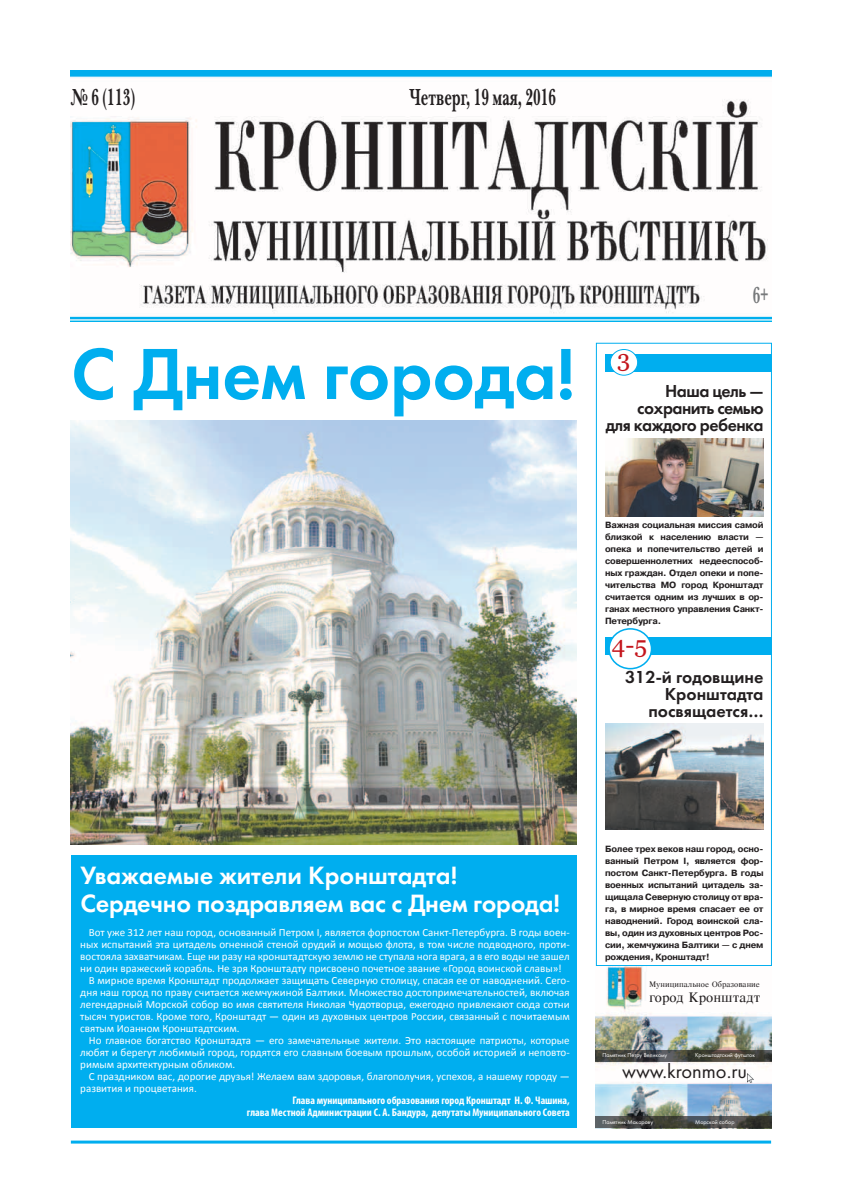
<style>
.page{position:relative;width:842px;height:1191px;background:#fff}
.page>*{position:absolute;margin:0;border:0;box-sizing:border-box;transform-origin:0 0}
.t1{font:75px "Futura Demi C";letter-spacing:-.005em;color:#00aeef}
.t2{font:26px/28px "Futura Demi C";letter-spacing:-.01em;color:#fff}
.t3{font:700 24px "New Baskerville C";color:#231f20;scale:.6 1}
.t4{font:24px "Georgia";color:#c4151c}
.t5{font:700 24px "New Baskerville C";color:#77797b;scale:.6 1}
.t6{font:20.5px "Futura Book C";color:#231f20}
.t7{font:18px/17px "Futura Demi C";letter-spacing:-.03em;color:#231f20;text-align:right}
.t8{font:18px/17px "Futura Demi C";color:#231f20;text-align:right}
.t9{font:13px "Respect Plain";color:#231f20}
.t10{font:11px "Calibri";color:#fff}
.t11{font:700 condensed 11px/12px "Myriad Pro";color:#fff;text-align:right}
.t12{font:700 9px/12px "Pragmatica C";letter-spacing:-.02em;color:#231f20;text-align:justify}
.t13{font:7.6px "Respect Plain";color:#231f20}
.t14{font:6px "Futura Book C";color:#fff}
</style>
<div class="page">
<hr style="left:71px;top:1140px;width:700px;height:3px;background:#00aeef">
<div style="left:71px;top:855px;width:506px;height:272px;background:#00aeef"></div>
<img style="left:71px;top:71px;width:700px;height:250px">
<div style="left:605px;top:354px;width:166px;height:17px;background:#00aeef"></div>
<div style="left:610px;top:349px;width:28px;height:26px;background:#fff;border-radius:50%"></div>
<div style="left:610px;top:349px;width:28px;height:27px;border:1px solid #00aeef;border-radius:50%"></div>
<div style="left:605px;top:637px;width:166px;height:17px;background:#00aeef"></div>
<div style="left:609px;top:629px;width:42px;height:39px;background:#fff;border-radius:50%"></div>
<div style="left:608px;top:628px;width:44px;height:41px;border:2px solid #00aeef;border-radius:50%"></div>
<img style="left:605px;top:439px;width:158px;height:77px">
<img style="left:605px;top:723px;width:158px;height:106px">
<div style="left:596px;top:343px;width:176px;height:623px;border:1px solid #00aeef"></div>
<img style="left:596px;top:966px;width:176px;height:150px">
<svg style="left:596px;top:1049px;width:176px;height:12px;background:#4c4b45"></svg>
<svg style="left:596px;top:1116px;width:176px;height:12px;background:#454643"></svg>
<svg style="left:748px;top:1073px;width:6px;height:9px"></svg>
<img style="left:71px;top:420px;width:506px;height:424px">
<h3 class="t3" style="left:71px;top:84px;width:109px">№ 6 (113)</h3>
<h3 class="t3" style="left:409px;top:84px;width:247px">Четверг, 19 мая, 2016</h3>
<h1 class="t1" style="left:71px;top:330px;width:506px">С Днем города!</h1>
<h3 class="t5" style="left:753px;top:281px;width:27px">6+</h3>
<h3 class="t4" style="left:617px;top:344px;width:15px">3</h3>
<h3 class="t7" style="left:606px;top:382px;width:159px">Наша цель — сохранить семью<br>для каждого ребенка</h3>
<p class="t12" style="left:605px;top:519px;width:160px">Важная социальная миссия самой близкой к населению власти — опека и попечительство детей и совершеннолетних недееспособ&shy;ных граждан. Отдел опеки и попе&shy;чительства МО город Кронштадт считается одним из лучших в ор&shy;ганах местного управления Санкт-Петербурга.</p>
<h3 class="t4" style="left:612px;top:631px;width:37px">4-5</h3>
<h3 class="t8" style="left:625px;top:668px;width:140px">312-й годовщине<br>Кронштадта посвящается…</h3>
<h2 class="t2" style="left:80px;top:861px;width:481px">Уважаемые жители Кронштадта!<br>Сердечно поздравляем вас с Днем города!</h2>
<p class="t10" style="left:89px;top:926px;width:482px">Вот уже 312 лет наш город, основанный Петром I, является форпостом Санкт-Петербурга. В годы воен-</p>
<p class="t10" style="left:80px;top:938px;width:491px">ных испытаний эта цитадель огненной стеной орудий и мощью флота, в том числе подводного, проти-</p>
<p class="t10" style="left:80px;top:950px;width:491px">востояла захватчикам. Еще ни разу на кронштадтскую землю не ступала нога врага, а в его воды не зашел</p>
<p class="t10" style="left:80px;top:962px;width:483px">ни один вражеский корабль. Не зря Кронштадту присвоено почетное звание «Город воинской славы»!</p>
<p class="t10" style="left:89px;top:974px;width:482px">В мирное время Кронштадт продолжает защищать Северную столицу, спасая ее от наводнений. Сего-</p>
<p class="t10" style="left:80px;top:986px;width:491px">дня наш город по праву считается жемчужиной Балтики. Множество достопримечательностей, включая</p>
<p class="t10" style="left:80px;top:998px;width:491px">легендарный Морской собор во имя святителя Николая Чудотворца, ежегодно привлекают сюда сотни</p>
<p class="t10" style="left:80px;top:1010px;width:491px">тысяч туристов. Кроме того, Кронштадт — один из духовных центров России, связанный с почитаемым</p>
<p class="t10" style="left:80px;top:1022px;width:161px">святым Иоанном Кронштадтским.</p>
<p class="t10" style="left:89px;top:1034px;width:482px">Но главное богатство Кронштадта — его замечательные жители. Это настоящие патриоты, которые</p>
<p class="t10" style="left:80px;top:1046px;width:491px">любят и берегут любимый город, гордятся его славным боевым прошлым, особой историей и неповто-</p>
<p class="t10" style="left:80px;top:1058px;width:156px">римым архитектурным обликом.</p>
<p class="t10" style="left:89px;top:1070px;width:482px">С праздником вас, дорогие друзья! Желаем вам здоровья, благополучия, успехов, а нашему городу —</p>
<p class="t10" style="left:80px;top:1082px;width:118px">развития и процветания.</p>
<p class="t11" style="left:247px;top:1094px;width:324px">Глава муниципального образования город Кронштадт Н. Ф. Чашина,<br>глава Местной Администрации С. А. Бандура, депутаты Муниципального Совета</p>
<p class="t12" style="left:605px;top:843px;width:160px">Более трех веков наш город, осно&shy;ванный Петром I, является фор&shy;постом Санкт-Петербурга. В годы военных испытаний цитадель за&shy;щищала Северную столицу от вра&shy;га, в мирное время спасает ее от наводнений. Город воинской сла&shy;вы, один из духовных центров Рос&shy;сии, жемчужина Балтики — с днем рождения, Кронштадт!</p>
<p class="t13" style="left:649px;top:979px;width:112px">Муниципальное Образование</p>
<p class="t9" style="left:649px;top:989px;width:113px">город Кронштадт</p>
<p class="t14" style="left:603px;top:1052px;width:66px">Памятник Петру Великому</p>
<p class="t14" style="left:695px;top:1052px;width:61px">Кронштадтский футшток</p>
<h3 class="t6" style="left:622px;top:1060px;width:127px">www.kronmo.ru</h3>
<p class="t14" style="left:603px;top:1118px;width:52px">Памятник Макарову</p>
<p class="t14" style="left:695px;top:1118px;width:41px">Морской собор</p>
</div>
